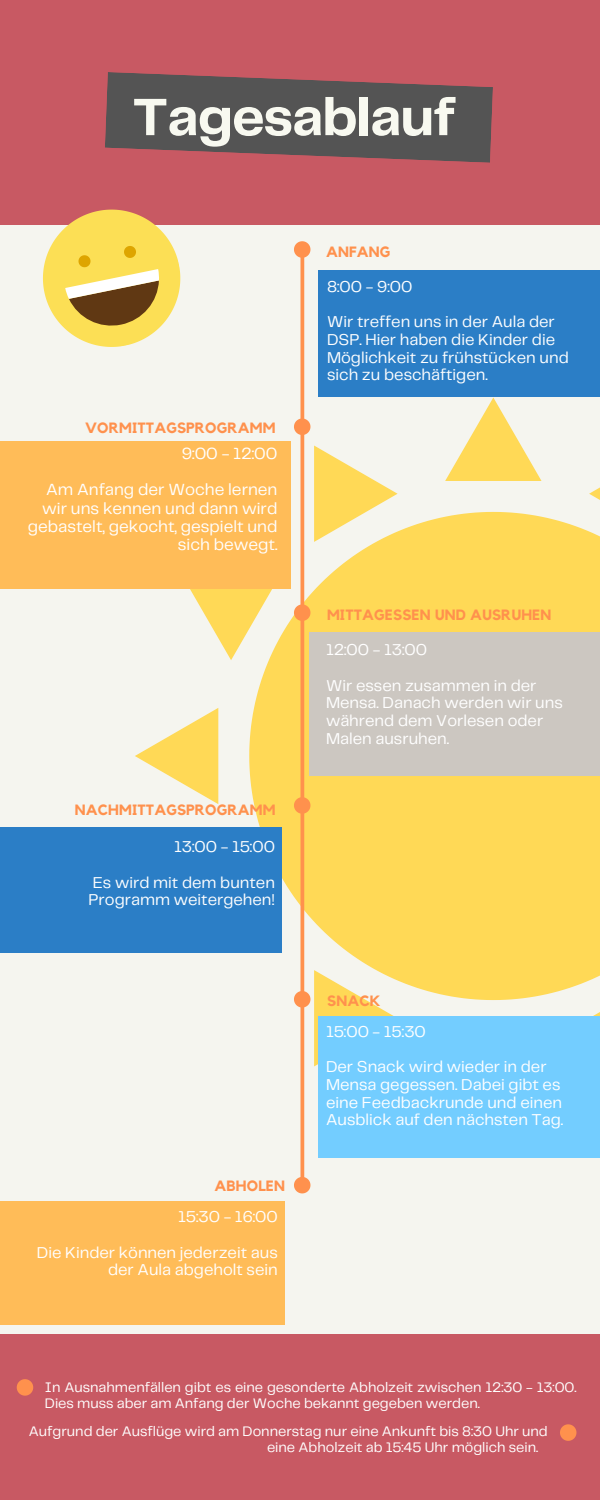
<style>
.page{position:relative;width:600px;height:1500px;background:#f5f5ef}
.page>*{position:absolute;margin:0;border:0;box-sizing:border-box;transform-origin:0 0}
.t1{font:700 54.5px "Telegraf";letter-spacing:-.02em;color:#f8f9f0}
.t2{font:16.8px/18.2px "Telegraf";color:#fff;text-align:right}
.t3{font:16.4px/17.7px "Telegraf";color:#fff}
.t4{font:700 14.9px "Kollektif";letter-spacing:.01em;color:#ff914d}
.t5{font:14.4px/15.8px "Telegraf";color:#fff}
</style>
<div class="page">
<div style="left:0;top:0;width:600px;height:224px;background:#c85963"></div>
<svg style="left:105px;top:72px;width:388px;height:91px"></svg>
<svg style="left:294px;top:241px;width:16px;height:17px"></svg>
<svg style="left:249px;top:512px;width:351px;height:488px;fill:#ffd956"></svg>
<svg style="left:445px;top:397px;width:97px;height:84px"></svg>
<svg style="left:314px;top:446px;width:84px;height:96px"></svg>
<svg style="left:190px;top:589px;width:89px;height:71px"></svg>
<svg style="left:135px;top:708px;width:83px;height:96px"></svg>
<svg style="left:589px;top:970px;width:11px;height:47px"></svg>
<svg style="left:589px;top:487px;width:11px;height:55px"></svg>
<svg style="left:294px;top:419px;width:16px;height:16px"></svg>
<svg style="left:294px;top:604px;width:16px;height:17px"></svg>
<svg style="left:294px;top:797px;width:16px;height:17px"></svg>
<svg style="left:294px;top:970px;width:104px;height:96px"></svg>
<svg style="left:294px;top:1177px;width:16px;height:16px"></svg>
<div style="left:0;top:1334px;width:600px;height:166px;background:#c85963"></div>
<hr style="left:301px;top:251px;width:3px;height:932px;background:#ff914d">
<div style="left:318px;top:271px;width:282px;height:126px;background:#2b7ec6"></div>
<div style="left:0;top:441px;width:290px;height:148px;background:#ffbc58"></div>
<div style="left:310px;top:632px;width:290px;height:143px;background:#ccc7c1"></div>
<div style="left:0;top:827px;width:282px;height:126px;background:#2b7ec6"></div>
<div style="left:318px;top:1017px;width:282px;height:141px;background:#73cdff"></div>
<div style="left:0;top:1201px;width:285px;height:124px;background:#ffbc58"></div>
<svg style="left:31px;top:209px;width:162px;height:138px"></svg>
<svg style="left:560px;top:1424px;width:16px;height:17px"></svg>
<svg style="left:17px;top:1379px;width:16px;height:17px"></svg>
<p class="t1" style="left:132px;top:94px;width:325px">Tagesablauf</p>
<p class="t4" style="left:326px;top:245px;width:66px">ANFANG</p>
<p class="t4" style="left:85px;top:421px;width:192px">VORMITTAGSPROGRAMM</p>
<p class="t2" style="left:182px;top:445px;width:97px">9:00 - 12:00</p>
<p class="t2" style="left:28px;top:482px;width:251px">Am Anfang der Woche lernen wir uns kennen und dann wird gebastelt, gekocht, gespielt und sich bewegt.</p>
<p class="t4" style="left:75px;top:803px;width:202px">NACHMITTAGSPROGRAMM</p>
<p class="t3" style="left:174px;top:839px;width:102px">13:00 - 15:00</p>
<p class="t3" style="left:89px;top:874px;width:188px">Es wird mit dem bunten<br>Programm weitergehen!</p>
<p class="t4" style="left:215px;top:1179px;width:72px">ABHOLEN</p>
<p class="t3" style="left:178px;top:1209px;width:101px">15:30 - 16:00</p>
<p class="t3" style="left:37px;top:1244px;width:242px;text-align:right">Die Kinder können jederzeit aus der Aula abgeholt sein</p>
<p class="t3" style="left:327px;top:278px;width:87px">8:00 - 9:00</p>
<p class="t3" style="left:327px;top:314px;width:243px">Wir treffen uns in der Aula der<br>DSP. Hier haben die Kinder die<br>Möglichkeit zu frühstücken und sich zu beschäftigen.</p>
<p class="t4" style="left:327px;top:608px;width:226px">MITTAGESSEN UND AUSRUHEN</p>
<p class="t3" style="left:326px;top:642px;width:102px">12:00 - 13:00</p>
<p class="t3" style="left:326px;top:677px;width:238px">Wir essen zusammen in der<br>Mensa. Danach werden wir uns während dem Vorlesen oder<br>Malen ausruhen.</p>
<p class="t4" style="left:327px;top:994px;width:55px">SNACK</p>
<p class="t3" style="left:326px;top:1023px;width:101px">15:00 - 15:30</p>
<p class="t3" style="left:326px;top:1059px;width:239px">Der Snack wird wieder in der<br>Mensa gegessen. Dabei gibt es eine Feedbackrunde und einen<br>Ausblick auf den nächsten Tag.</p>
<p class="t5" style="left:45px;top:1380px;width:533px">In Ausnahmenfällen gibt es eine gesonderte Abholzeit zwischen 12:30 - 13:00.<br>Dies muss aber am Anfang der Woche bekannt gegeben werden.</p>
<p class="t5" style="left:267px;top:1424px;width:282px;text-indent:-238px">Aufgrund der Ausflüge wird am Donnerstag nur eine Ankunft bis 8:30 Uhr und eine Abholzeit ab 15:45 Uhr möglich sein.</p>
</div>
